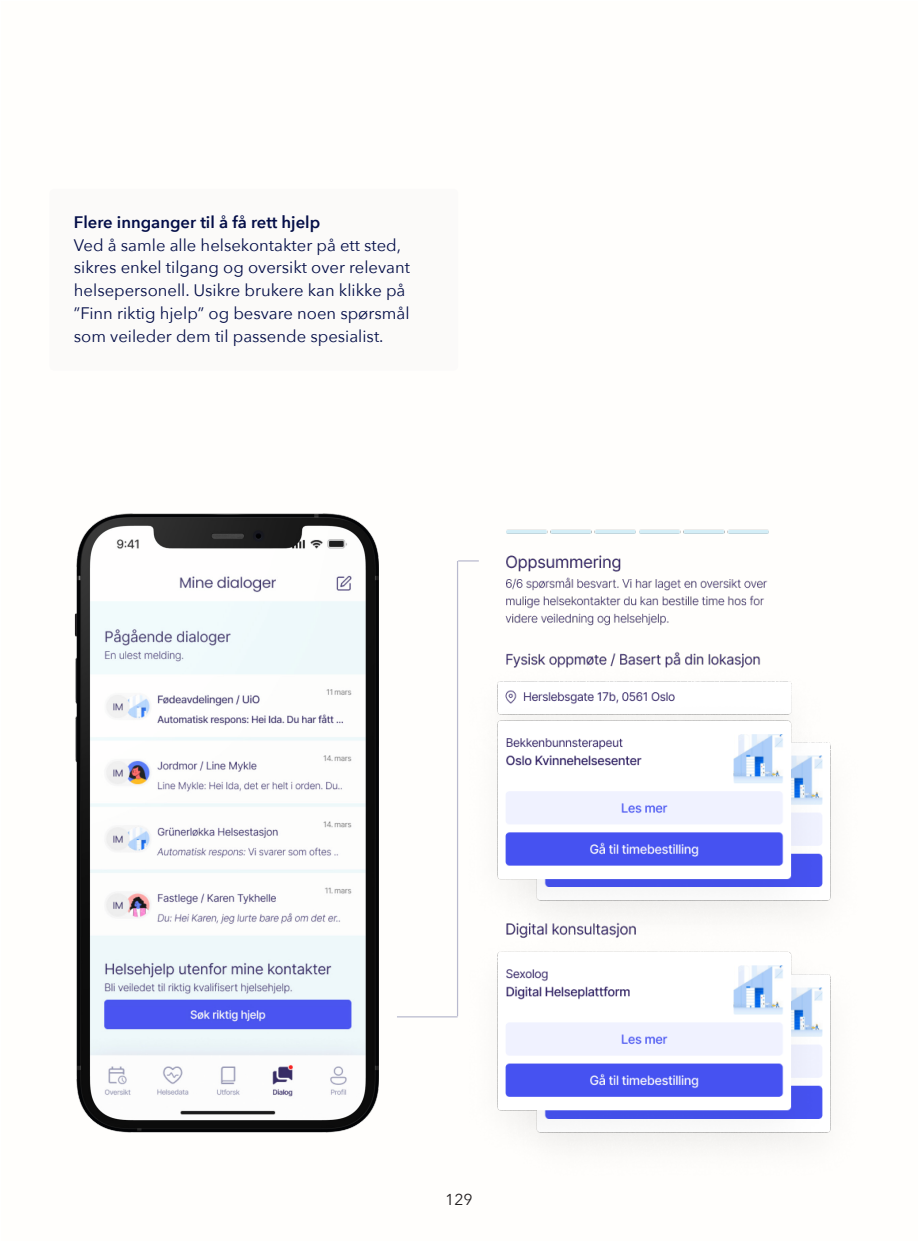
<style>
.page{position:relative;width:918px;height:1241px;background:#fff}
.page>*{position:absolute;margin:0;border:0;box-sizing:border-box;transform-origin:0 0}
.Body{font:16.62px/22.8px "Avenir Next";color:#030d47}
.mellomtittel{font:600 16.62px "Avenir Next";color:#030d47}
.t1{font:15.75px "Avenir Next";color:#231f20}
</style>
<div class="page">
<div style="left:49px;top:189px;width:409px;height:181px;background:#fbfaf9;border-radius:5px"></div>
<img style="left:74px;top:513px;width:304px;height:620px">
<img style="left:411px;top:529px;width:420px;height:620px">
<hr style="left:457px;top:561px;width:1px;height:455px;background:#b8b9ce">
<hr style="left:397px;top:1016px;width:60px;height:1px;background:#b8b9ce">
<svg style="left:458px;top:560px;width:21px;height:1px"></svg>
<p class="mellomtittel" style="left:74px;top:208px;width:248px">Flere innganger til å få rett hjelp</p>
<p class="Body" style="left:74px;top:233px;width:338px">Ved å samle alle helsekontakter på ett sted, sikres enkel tilgang og oversikt over relevant helsepersonell. Usikre brukere kan klikke på ”Finn riktig hjelp” og besvare noen spørsmål som veileder dem til passende spesialist.</p>
<p class="t1" style="left:445px;top:1185px;width:29px">129</p>
</div>
